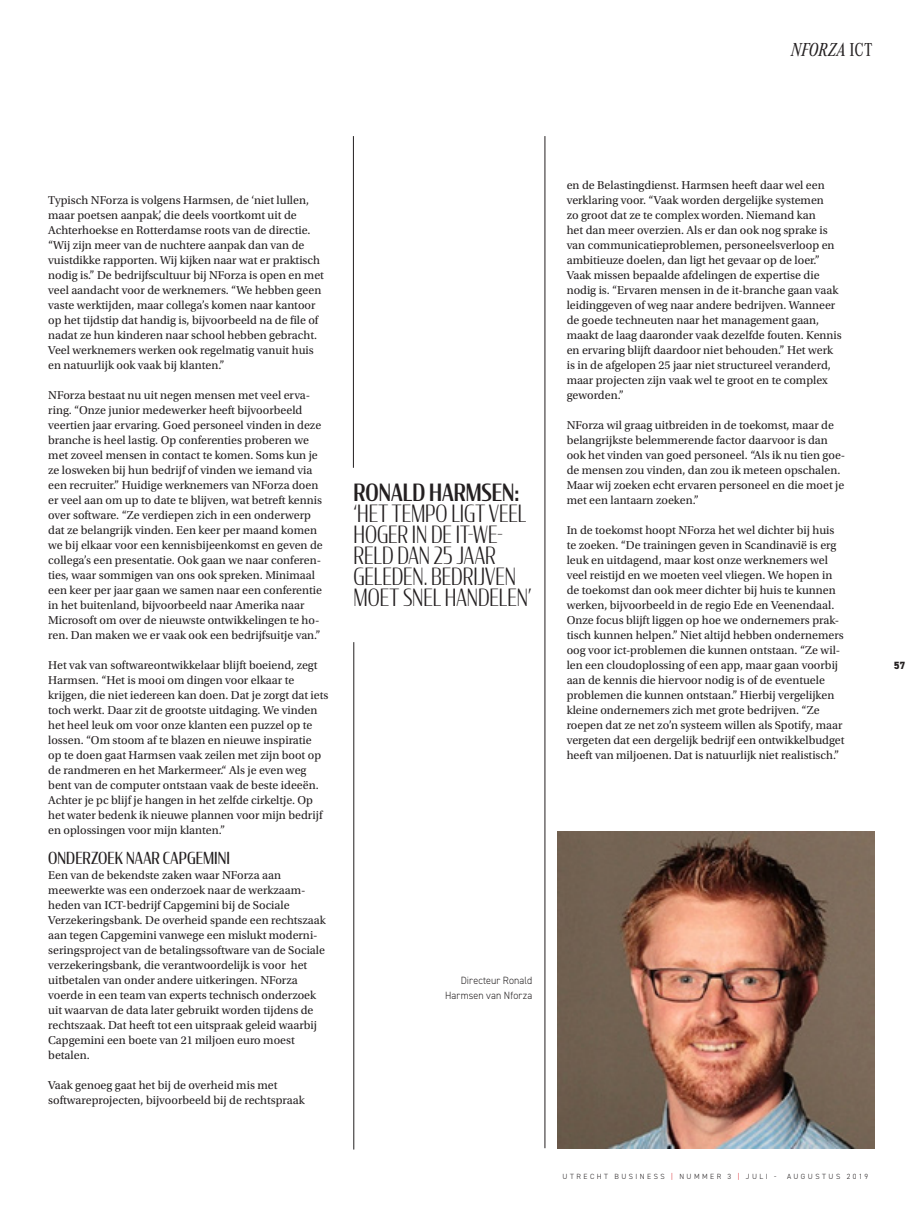
<style>
.page{position:relative;width:915px;height:1212px;background:#fff}
.page>*{position:absolute;margin:0;border:0;box-sizing:border-box;transform-origin:0 0}
.streamer_condor{font:300 23.55px/21px "Condor Cond";letter-spacing:-.005em;color:#231f20;scale:.95 1}
.streamer_condor-2{font:500 23.55px "Condor Cond";color:#231f20;scale:.95 1}
.t1{font:italic 19.5px "Corporate A Cond Pro";color:#231f20}
.Tussenkop{font:16.5px "Condor Cond";letter-spacing:.005em;color:#231f20}
.platte_tekst{font:12px/15px "Utopia Std";color:#231f20}
.fotbijschrift_dinn{font:300 10.5px/15px "DIN2014";letter-spacing:.01em;color:#231f20;text-align:right;scale:.95 1}
.t2{font:800 10.5px "DIN2014";color:#231f20}
.t3{font:300 7.5px "DIN2014";letter-spacing:.325em;color:#231f20}
.s1{font-style:normal}
.s2{color:#d81c23}
</style>
<div class="page">
<img style="left:557px;top:832px;width:316px;height:316px">
<hr style="left:544px;top:136px;width:1px;height:1012px;background:#231f20">
<hr style="left:353px;top:136px;width:1px;height:332px;background:#231f20">
<hr style="left:353px;top:642px;width:1px;height:507px;background:#231f20">
<p class="t1" style="left:790px;top:36px;width:83px">NFORZA <span class="s1">ICT</span></p>
<p class="platte_tekst" style="left:48px;top:193px;width:277px">Typisch NForza is volgens Harmsen, de ‘niet lullen, maar poetsen aanpak’, die deels voortkomt uit de Achterhoekse en Rotterdamse roots van de directie. “Wij zijn meer van de nuchtere aanpak dan van de vuistdikke rapporten. Wij kijken naar wat er praktisch nodig is.” De bedrijfscultuur bij NForza is open en met veel aandacht voor de werknemers. “We hebben geen vaste werktijden, maar collega’s komen naar kantoor op het tijdstip dat handig is, bijvoorbeeld na de file of nadat ze hun kinderen naar school hebben gebracht.<br>Veel werknemers werken ook regelmatig vanuit huis en natuurlijk ook vaak bij klanten.”</p>
<p class="platte_tekst" style="left:48px;top:388px;width:276px">NForza bestaat nu uit negen mensen met veel erva&shy;ring. “Onze junior medewerker heeft bijvoorbeeld veertien jaar ervaring. Goed personeel vinden in deze branche is heel lastig. Op conferenties proberen we met zoveel mensen in contact te komen. Soms kun je ze losweken bij hun bedrijf of vinden we iemand via een recruiter.” Huidige werknemers van NForza doen er veel aan om up to date te blijven, wat betreft kennis over software. “Ze verdiepen zich in een onderwerp dat ze belangrijk vinden. Een keer per maand komen we bij elkaar voor een kennisbijeenkomst en geven de collega’s een presentatie. Ook gaan we naar conferen&shy;ties, waar sommigen van ons ook spreken. Minimaal een keer per jaar gaan we samen naar een conferentie in het buitenland, bijvoorbeeld naar Amerika naar Microsoft om over de nieuwste ontwikkelingen te ho&shy;ren. Dan maken we er vaak ook een bedrijfsuitje van.”</p>
<p class="platte_tekst" style="left:48px;top:658px;width:281px">Het vak van softwareontwikkelaar blijft boeiend, zegt Harmsen. “Het is mooi om dingen voor elkaar te krijgen, die niet iedereen kan doen. Dat je zorgt dat iets toch werkt. Daar zit de grootste uitdaging. We vinden het heel leuk om voor onze klanten een puzzel op te lossen. “Om stoom af te blazen en nieuwe inspiratie<br>op te doen gaat Harmsen vaak zeilen met zijn boot op de randmeren en het Markermeer.“ Als je even weg bent van de computer ontstaan vaak de beste ideeën.<br>Achter je pc blijf je hangen in het zelfde cirkeltje. Op het water bedenk ik nieuwe plannen voor mijn bedrijf en oplossingen voor mijn klanten.”</p>
<p class="Tussenkop" style="left:48px;top:848px;width:183px">ONDERZOEK NAAR CAPGEMINI</p>
<p class="platte_tekst" style="left:48px;top:868px;width:279px">Een van de bekendste zaken waar NForza aan meewerkte was een onderzoek naar de werkzaam&shy;heden van ICT-bedrijf Capgemini bij de Sociale Verzekeringsbank. De overheid spande een rechtszaak aan tegen Capgemini vanwege een mislukt moderni&shy;seringsproject van de betalingssoftware van de Sociale verzekeringsbank, die verantwoordelijk is voor het uitbetalen van onder andere uitkeringen. NForza voerde in een team van experts technisch onderzoek uit waarvan de data later gebruikt worden tijdens de rechtszaak. Dat heeft tot een uitspraak geleid waarbij Capgemini een boete van 21 miljoen euro moest betalen.</p>
<p class="platte_tekst" style="left:48px;top:1078px;width:258px">Vaak genoeg gaat het bij de overheid mis met softwareprojecten, bijvoorbeeld bij de rechtspraak</p>
<p class="streamer_condor-2" style="left:353px;top:477px;width:176px">RONALD HARMSEN:</p>
<p class="streamer_condor" style="left:353px;top:502px;width:189px">‘HET TEMPO LIGT VEEL<br>HOGER IN DE IT-WE-<br>RELD DAN 25 JAAR<br>GELEDEN. BEDRIJVEN<br>MOET SNEL HANDELEN’</p>
<p class="fotbijschrift_dinn" style="left:445px;top:973px;width:93px">Directeur Ronald<br>Harmsen van Nforza</p>
<p class="platte_tekst" style="left:566px;top:178px;width:276px">en de Belastingdienst. Harmsen heeft daar wel een verklaring voor. “Vaak worden dergelijke systemen<br>zo groot dat ze te complex worden. Niemand kan<br>het dan meer overzien. Als er dan ook nog sprake is van communicatieproblemen, personeelsverloop en ambitieuze doelen, dan ligt het gevaar op de loer.” Vaak missen bepaalde afdelingen de expertise die nodig is. “Ervaren mensen in de it-branche gaan vaak leidinggeven of weg naar andere bedrijven. Wanneer de goede techneuten naar het management gaan, maakt de laag daaronder vaak dezelfde fouten. Kennis en ervaring blijft daardoor niet behouden.” Het werk is in de afgelopen 25 jaar niet structureel veranderd, maar projecten zijn vaak wel te groot en te complex geworden.”</p>
<p class="platte_tekst" style="left:566px;top:418px;width:280px">NForza wil graag uitbreiden in de toekomst, maar de belangrijkste belemmerende factor daarvoor is dan ook het vinden van goed personeel. “Als ik nu tien goe&shy;de mensen zou vinden, dan zou ik meteen opschalen.<br>Maar wij zoeken echt ervaren personeel en die moet je met een lantaarn zoeken.”</p>
<p class="platte_tekst" style="left:566px;top:523px;width:279px">In de toekomst hoopt NForza het wel dichter bij huis te zoeken. “De trainingen geven in Scandinavië is erg leuk en uitdagend, maar kost onze werknemers wel veel reistijd en we moeten veel vliegen. We hopen in de toekomst dan ook meer dichter bij huis te kunnen werken, bijvoorbeeld in de regio Ede en Veenendaal.<br>Onze focus blijft liggen op hoe we ondernemers prak&shy;tisch kunnen helpen.” Niet altijd hebben ondernemers oog voor ict-problemen die kunnen ontstaan. “Ze wil&shy;len een cloudoplossing of een app, maar gaan voorbij aan de kennis die hiervoor nodig is of de eventuele problemen die kunnen ontstaan.” Hierbij vergelijken kleine ondernemers zich met grote bedrijven. “Ze roepen dat ze net zo’n systeem willen als Spotify, maar vergeten dat een dergelijk bedrijf een ontwikkelbudget heeft van miljoenen. Dat is natuurlijk niet realistisch.”</p>
<p class="t2" style="left:893px;top:658px;width:13px">57</p>
<p class="t3" style="left:562px;top:1172px;width:215px">UTRECHT BUSINESS <span class="s2">|</span> NUMMER 3 <span class="s2">|</span> JULI -</p>
<p class="t3" style="left:786px;top:1172px;width:83px">AUGUSTUS 2019</p>
</div>
